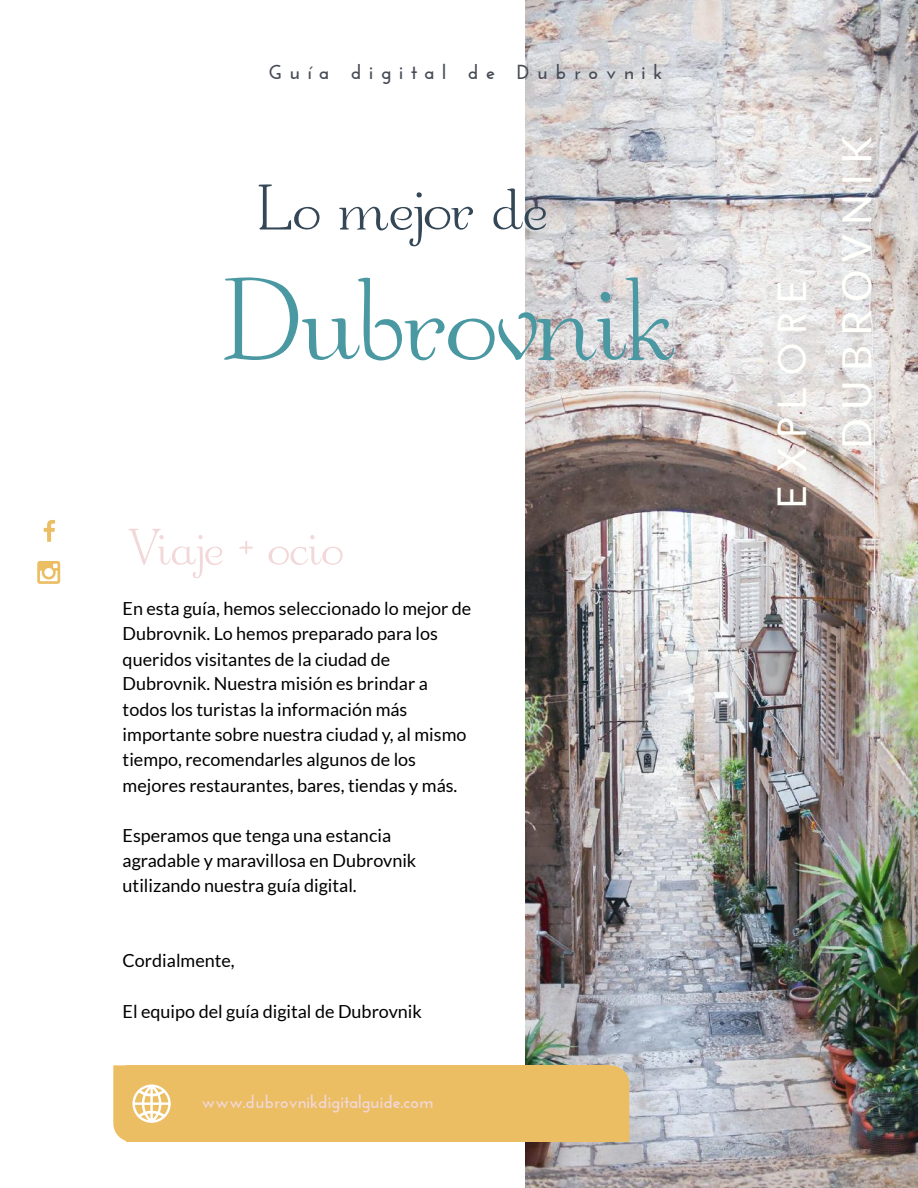
<style>
.page{position:relative;width:918px;height:1188px;background:#fff}
.page>*{position:absolute;margin:0;border:0;box-sizing:border-box;transform-origin:0 0}
.t1{font:500 123.75px "Garton";color:#4998a2}
.t2{font:500 67.5px "Garton";color:#344757}
.t3{font:500 54px "Garton";color:#f2d8d8}
.t4{font:40.5px "Lato";letter-spacing:.22em;color:#fffffb}
.t5{font:700 40.5px "Josefin Sans";letter-spacing:.225em;color:#fffffb}
.t6{font:700 20.25px "Josefin Sans";letter-spacing:.385em;color:#464b55}
.t7{font:18px/25.2px "Lato";color:#000}
.t8{font:700 18px "Josefin Sans";color:#f2d8d8}
</style>
<div class="page">
<img style="left:526px;top:0;width:392px;height:1188px">
<div style="left:127px;top:1065px;width:483px;height:77px;background:#ebbe64"></div>
<svg style="left:610px;top:1065px;width:19px;height:77px"></svg>
<svg style="left:44px;top:520px;width:11px;height:22px"></svg>
<svg style="left:37px;top:561px;width:23px;height:23px"></svg>
<svg style="left:113px;top:1065px;width:58px;height:77px"></svg>
<p class="t6" style="left:269px;top:60px;width:396px">Guía digital de Dubrovnik</p>
<h2 class="t2" style="left:258px;top:176px;width:291px">Lo mejor de</h2>
<h1 class="t1" style="left:220px;top:261px;width:457px">Dubrovnik</h1>
<h3 class="t3" style="left:127px;top:522px;width:218px">Viaje + ocio</h3>
<p class="t7" style="left:123px;top:595px;width:350px">En esta guía, hemos seleccionado lo mejor de Dubrovnik. Lo hemos preparado para los queridos visitantes de la ciudad de Dubrovnik. Nuestra misión es brindar a todos los turistas la información más importante sobre nuestra ciudad y, al mismo tiempo, recomendarles algunos de los mejores restaurantes, bares, tiendas y más.</p>
<p class="t7" style="left:123px;top:823px;width:295px;line-height:24.8px">Esperamos que tenga una estancia agradable y maravillosa en Dubrovnik utilizando nuestra guía digital.</p>
<p class="t7" style="left:123px;top:948px;width:114px">Cordialmente,</p>
<p class="t7" style="left:123px;top:998px;width:301px">El equipo del guía digital de Dubrovnik</p>
<p class="t8" style="left:201px;top:1091px;width:234px">www.dubrovnikdigitalguide.com</p>
<h3 class="t5" style="left:769px;top:508px;width:231px;rotate:-90deg">EXPLORE</h3>
<h3 class="t4" style="left:831px;top:449px;width:314px;rotate:-90deg">DUBROVNIK</h3>
</div>
